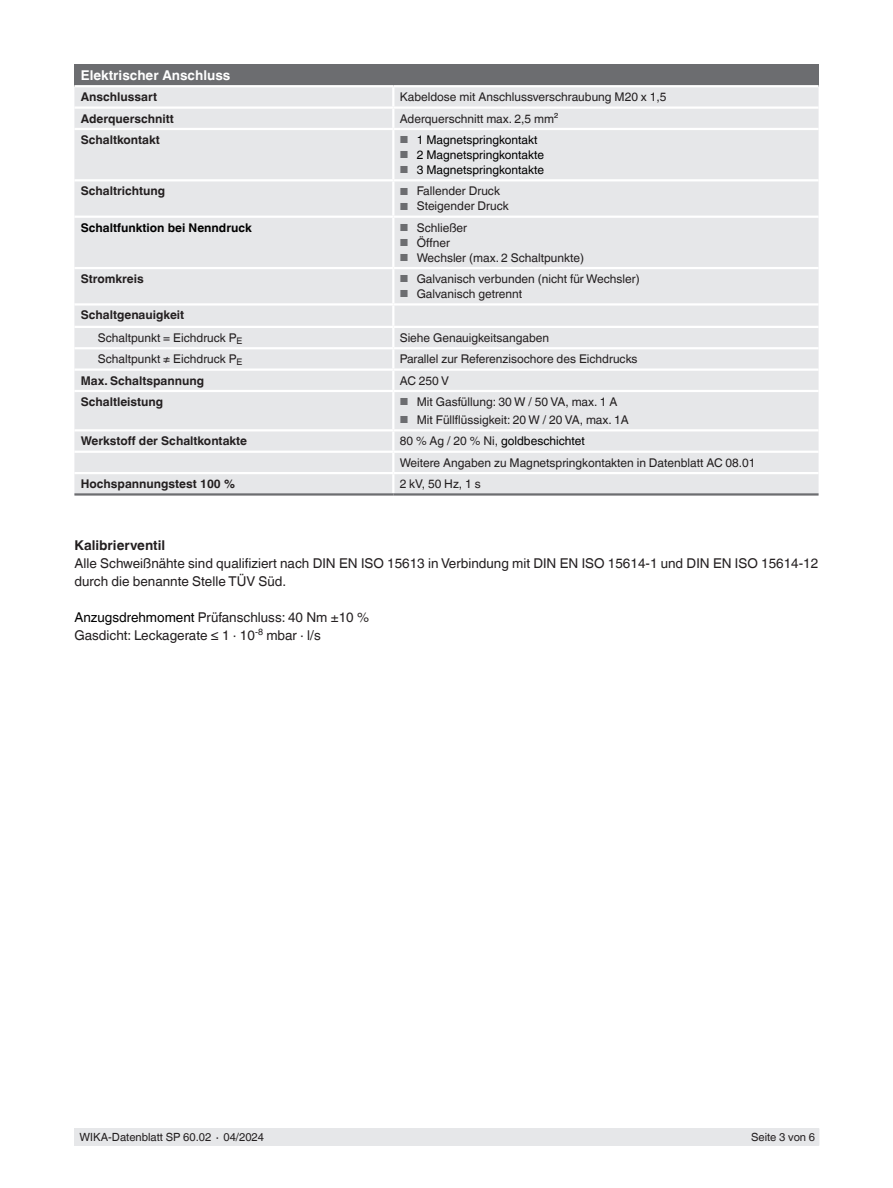
<style>
.page{position:relative;width:893px;height:1188px;background:#fff}
.page>*{position:absolute;margin:0;border:0;box-sizing:border-box;transform-origin:0 0}
.t1{font:13.5px/18px "Helvetica World";color:#231f20}
.t2{font:700 13.5px "Helvetica World";color:#fff}
.t3{font:700 13.5px "Helvetica World";color:#231f20}
.t4{font:12px/22.5px "Helvetica World";color:#231f20}
.t5{font:700 12px "Helvetica World";color:#231f20}
.t6{font:12px "Helvetica World";color:#000}
.t7{font:700 12px "Helvetica World";color:#000}
.t8{font:11.25px "Helvetica World";color:#231f20}
.s1{font-size:10.2px;color:#6c6d70}
.s2{font-weight:700}
.s3{color:#000}
</style>
<div class="page">
<div style="left:75px;top:1128px;width:744px;height:17px;background:#e6e7e9"></div>
<div style="left:74px;top:64px;width:745px;height:22px;background:#6c6d70"></div>
<div style="left:74px;top:87px;width:745px;height:406px;background:#e6e7e9"></div>
<hr style="left:74px;top:106px;width:319px;height:3px;background:#fff">
<hr style="left:393px;top:106px;width:426px;height:3px;background:#fff">
<svg style="left:392px;top:87px;width:2px;height:41px"></svg>
<hr style="left:74px;top:128px;width:319px;height:2px;background:#fff">
<hr style="left:393px;top:128px;width:426px;height:2px;background:#fff">
<hr style="left:392px;top:130px;width:2px;height:49px;background:#fff">
<hr style="left:74px;top:179px;width:319px;height:2px;background:#fff">
<hr style="left:393px;top:179px;width:426px;height:2px;background:#fff">
<hr style="left:392px;top:181px;width:2px;height:35px;background:#fff">
<hr style="left:74px;top:216px;width:319px;height:2px;background:#fff">
<hr style="left:393px;top:216px;width:426px;height:2px;background:#fff">
<hr style="left:392px;top:218px;width:2px;height:49px;background:#fff">
<hr style="left:74px;top:267px;width:319px;height:2px;background:#fff">
<hr style="left:393px;top:267px;width:426px;height:2px;background:#fff">
<hr style="left:392px;top:269px;width:2px;height:34px;background:#fff">
<hr style="left:74px;top:303px;width:319px;height:3px;background:#fff">
<hr style="left:393px;top:303px;width:426px;height:3px;background:#fff">
<hr style="left:392px;top:306px;width:2px;height:20px;background:#fff">
<hr style="left:74px;top:326px;width:319px;height:2px;background:#fff">
<hr style="left:393px;top:326px;width:426px;height:2px;background:#fff">
<hr style="left:74px;top:347px;width:319px;height:2px;background:#fff">
<hr style="left:393px;top:347px;width:426px;height:2px;background:#fff">
<hr style="left:74px;top:368px;width:319px;height:3px;background:#fff">
<hr style="left:393px;top:368px;width:426px;height:3px;background:#fff">
<svg style="left:392px;top:328px;width:2px;height:62px"></svg>
<hr style="left:74px;top:390px;width:319px;height:2px;background:#fff">
<hr style="left:393px;top:390px;width:426px;height:2px;background:#fff">
<hr style="left:392px;top:392px;width:2px;height:37px;background:#fff">
<hr style="left:74px;top:429px;width:319px;height:2px;background:#fff">
<hr style="left:393px;top:429px;width:426px;height:2px;background:#fff">
<hr style="left:392px;top:431px;width:2px;height:20px;background:#fff">
<svg style="left:392px;top:453px;width:2px;height:40px"></svg>
<hr style="left:74px;top:451px;width:319px;height:2px;background:#fff">
<hr style="left:393px;top:451px;width:426px;height:2px;background:#fff">
<hr style="left:74px;top:85px;width:319px;height:2px;background:#fff">
<hr style="left:393px;top:85px;width:426px;height:2px;background:#fff">
<hr style="left:74px;top:472px;width:319px;height:2px;background:#fff">
<hr style="left:393px;top:472px;width:426px;height:2px;background:#fff">
<hr style="left:74px;top:493px;width:319px;height:3px;background:#6c6d70">
<hr style="left:393px;top:493px;width:426px;height:3px;background:#6c6d70">
<p class="t2" style="left:81px;top:67px;width:151px">Elektrischer Anschluss</p>
<p class="t5" style="left:81px;top:90px;width:78px">Anschlussart</p>
<p class="t4" style="left:400px;top:86px;width:268px">Kabeldose mit Anschlussverschraubung M20 x 1,5</p>
<p class="t5" style="left:81px;top:111px;width:95px">Aderquerschnitt</p>
<p class="t4" style="left:400px;top:107px;width:160px">Aderquerschnitt max. 2,5 mm²</p>
<p class="t5" style="left:81px;top:133px;width:81px">Schaltkontakt</p>
<p class="t6" style="left:400px;top:133px;width:139px"><span class="s1">■</span> 1 Magnetspringkontakt</p>
<p class="t6" style="left:400px;top:148px;width:146px"><span class="s1">■</span> 2 Magnetspringkontakte</p>
<p class="t6" style="left:400px;top:163px;width:146px"><span class="s1">■</span> 3 Magnetspringkontakte</p>
<p class="t5" style="left:81px;top:184px;width:86px">Schaltrichtung</p>
<p class="t4" style="left:400px;top:180px;width:102px"><span class="s1">■</span> Fallender Druck</p>
<p class="t4" style="left:400px;top:195px;width:111px"><span class="s1">■</span> Steigender Druck</p>
<p class="t7" style="left:81px;top:221px;width:173px">Schaltfunktion bei Nenndruck</p>
<p class="t4" style="left:400px;top:216px;width:69px"><span class="s1">■</span> Schließer</p>
<p class="t4" style="left:400px;top:231px;width:52px"><span class="s1">■</span> Öffner</p>
<p class="t4" style="left:400px;top:246px;width:186px"><span class="s1">■</span> Wechsler (max. 2 Schaltpunkte)</p>
<p class="t5" style="left:81px;top:272px;width:64px">Stromkreis</p>
<p class="t4" style="left:400px;top:268px;width:242px"><span class="s1">■</span> Galvanisch verbunden (nicht für Wechsler)</p>
<p class="t4" style="left:400px;top:283px;width:124px"><span class="s1">■</span> Galvanisch getrennt</p>
<p class="t4" style="left:98px;top:304px;width:146px;text-indent:-17px"><span class="s2">Schaltgenauigkeit<br></span>Schaltpunkt = Eichdruck P<sub>E</sub></p>
<p class="t4" style="left:400px;top:326px;width:151px">Siehe Genauigkeitsangaben</p>
<p class="t4" style="left:98px;top:348px;width:146px">Schaltpunkt ≠ Eichdruck P<sub>E</sub></p>
<p class="t4" style="left:400px;top:348px;width:239px">Parallel zur Referenzisochore des Eichdrucks</p>
<p class="t5" style="left:81px;top:373px;width:125px">Max. Schaltspannung</p>
<p class="t4" style="left:400px;top:369px;width:51px">AC 250 V</p>
<p class="t5" style="left:81px;top:395px;width:84px">Schaltleistung</p>
<p class="t4" style="left:400px;top:391px;width:219px"><span class="s1">■</span> Mit Gasfüllung: 30 W / 50 VA, max. 1 A</p>
<p class="t4" style="left:400px;top:409px;width:231px"><span class="s1">■</span> Mit Füllflüssigkeit: 20 W / 20 VA, max. 1A</p>
<p class="t5" style="left:81px;top:434px;width:168px">Werkstoff der Schaltkontakte</p>
<p class="t4" style="left:400px;top:431px;width:357px;line-height:21.3px">80 % Ag / 20 % Ni, <span class="s3">goldbeschichtet<br></span>Weitere Angaben zu Magnetspringkontakten in Datenblatt AC 08.01</p>
<p class="t5" style="left:81px;top:477px;width:156px">Hochspannungstest 100 %</p>
<p class="t4" style="left:400px;top:473px;width:83px">2 kV, 50 Hz, 1 s</p>
<p class="t3" style="left:74px;top:537px;width:92px">Kalibrierventil</p>
<p class="t1" style="left:74px;top:554px;width:745px">Alle Schweißnähte sind qualifiziert nach DIN EN ISO 15613 in Verbindung mit DIN EN ISO 15614-1 und DIN EN ISO 15614-12 durch die benannte Stelle TÜV Süd.</p>
<p class="t1" style="left:74px;top:608px;width:296px"><span class="s3">Anzugsdrehmoment</span> Prüfanschluss: 40 Nm ±10 %<br>Gasdicht: Leckagerate ≤ 1 · 10<sup>-8</sup> mbar · l/s</p>
<p class="t8" style="left:80px;top:1131px;width:186px">WIKA-Datenblatt SP 60.02 ∙ 04/2024</p>
<p class="t8" style="left:751px;top:1131px;width:66px">Seite 3 von 6</p>
</div>
